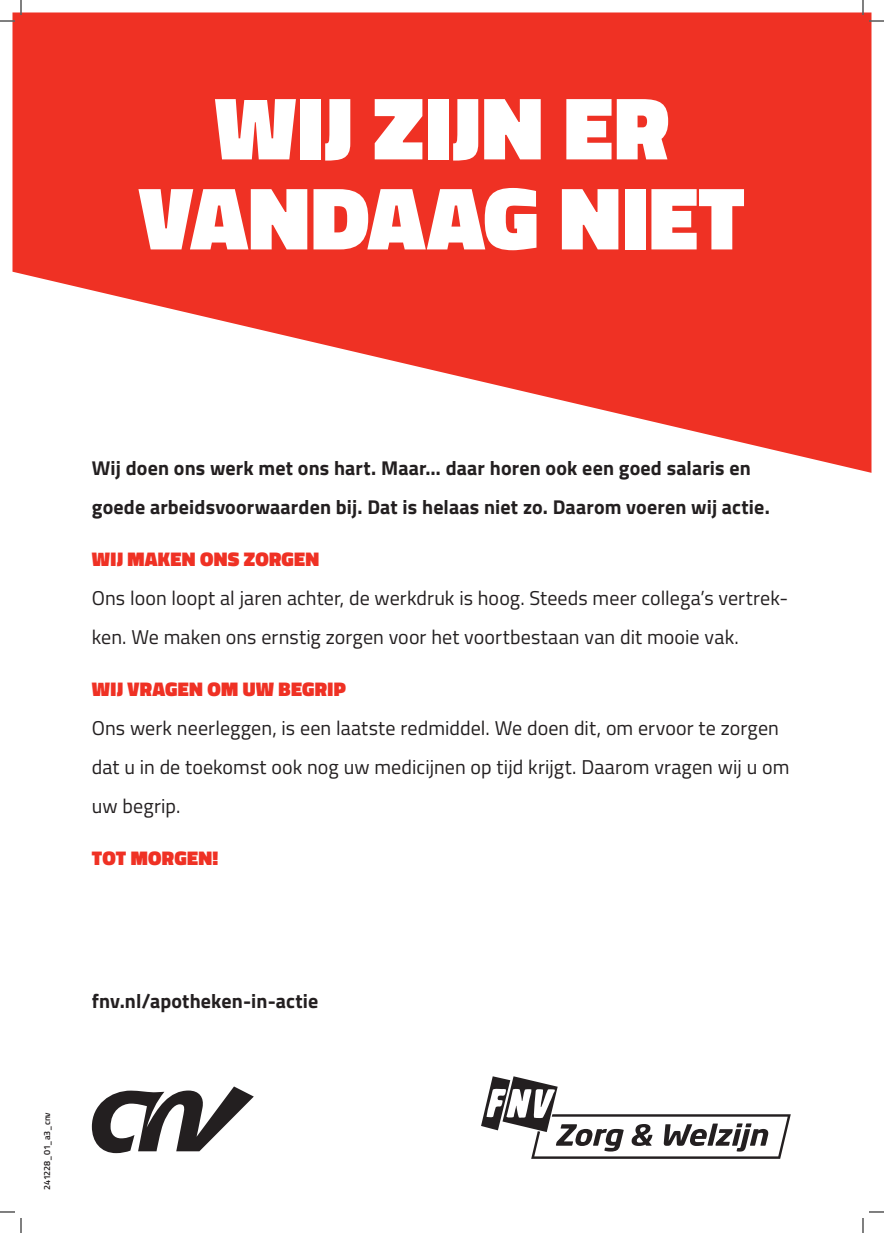
<style>
.page{position:relative;width:884px;height:1233px;background:#fff}
.page>*{position:absolute;margin:0;border:0;box-sizing:border-box;transform-origin:0 0}
.TITEL_GROOT_-_ACTIE_A3{font:900 90px/90px "Titillium";letter-spacing:.005em;color:#fff;text-align:center}
.LOOPTEKST_-_ACTIE_A3{font:20px/39px "Titillium Web";letter-spacing:.005em;color:#231f20}
.LOOPTEKST_-_ACTIE_A3-2{font:700 20px/39px "Titillium Web";letter-spacing:.005em;color:#231f20}
.TUSSENKOP_KAP_ROOD_-_ACTIE_A3{font:900 20px "Titillium Web";letter-spacing:.015em;color:#ef3124}
.t1{font:600 9px "Titillium";color:#231f20}
</style>
<div class="page">
<svg style="left:12px;top:12px;width:859px;height:461px;fill:#ef3124"></svg>
<svg style="left:481px;top:1076px;width:310px;height:83px"></svg>
<svg style="left:92px;top:1086px;width:162px;height:67px"></svg>
<svg style="left:0;top:1211px;width:15px;height:1px"></svg>
<svg style="left:869px;top:1211px;width:15px;height:1px"></svg>
<svg style="left:0;top:0;width:22px;height:22px"></svg>
<svg style="left:20px;top:1218px;width:2px;height:15px"></svg>
<svg style="left:862px;top:0;width:22px;height:22px"></svg>
<svg style="left:862px;top:1218px;width:2px;height:15px"></svg>
<p class="TITEL_GROOT_-_ACTIE_A3" style="left:139px;top:83px;width:607px">WIJ ZIJN ER<br>VANDAAG NIET</p>
<p class="LOOPTEKST_-_ACTIE_A3-2" style="left:92px;top:447px;width:679px">Wij doen ons werk met ons hart. Maar… daar horen ook een goed salaris en goede arbeidsvoorwaarden bij. Dat is helaas niet zo. Daarom voeren wij actie.</p>
<p class="TUSSENKOP_KAP_ROOD_-_ACTIE_A3" style="left:92px;top:544px;width:229px">WIJ MAKEN ONS ZORGEN</p>
<p class="LOOPTEKST_-_ACTIE_A3" style="left:92px;top:577px;width:698px">Ons loon loopt al jaren achter, de werkdruk is hoog. Steeds meer collega’s vertrek&shy;ken. We maken ons ernstig zorgen voor het voortbestaan van dit mooie vak.</p>
<p class="TUSSENKOP_KAP_ROOD_-_ACTIE_A3" style="left:92px;top:674px;width:256px">WIJ VRAGEN OM UW BEGRIP</p>
<p class="LOOPTEKST_-_ACTIE_A3" style="left:92px;top:707px;width:699px">Ons werk neerleggen, is een laatste redmiddel. We doen dit, om ervoor te zorgen dat u in de toekomst ook nog uw medicijnen op tijd krijgt. Daarom vragen wij u om uw begrip.</p>
<p class="TUSSENKOP_KAP_ROOD_-_ACTIE_A3" style="left:92px;top:843px;width:128px">TOT MORGEN!</p>
<p class="t1" style="left:40px;top:1190px;width:79px;rotate:-90deg">241228_01_a3_cnv</p>
<p class="LOOPTEKST_-_ACTIE_A3-2" style="left:92px;top:980px;width:228px">fnv.nl/apotheken-in-actie</p>
</div>
